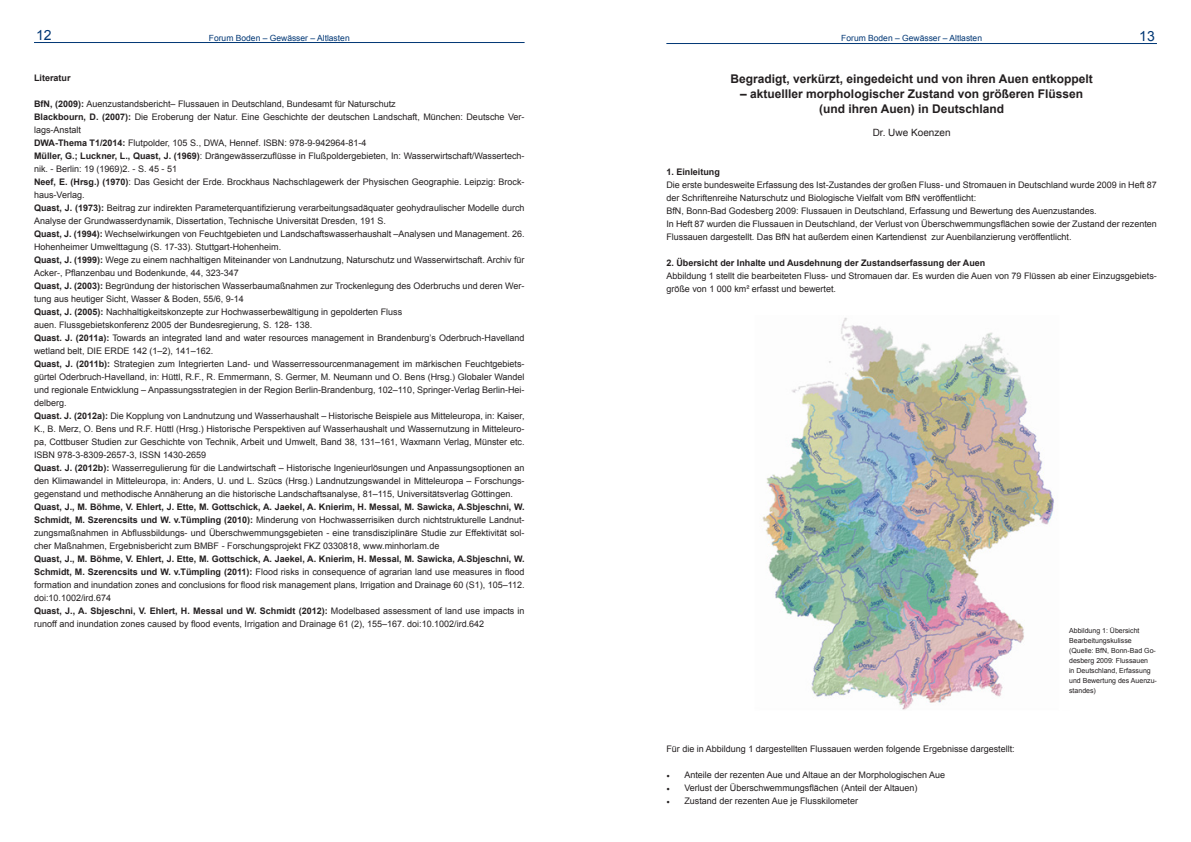
<style>
.page{position:relative;width:1191px;height:842px;background:#fff}
.page>*{position:absolute;margin:0;border:0;box-sizing:border-box;transform-origin:0 0}
.t1{font:14px "Arial";color:#013775}
.t2{font:700 12px/15px "Arial";color:#231f20;text-align:center}
.t3{font:10px "Arial";color:#231f20}
.t4{font:9px/13px "Arial";color:#231f20}
.t5{font:700 9px "Arial";color:#231f20}
.t6{font:8.5px "Arial";color:#013775}
.t7{font:7px/10px "Arial";color:#231f20}
.s1{font-weight:700}
.s2{font-family:"Minion Pro"}
</style>
<div class="page">
<hr style="left:34px;top:42px;width:490px;height:1px;background:#013775">
<hr style="left:666px;top:43px;width:491px;height:1px;background:#013775">
<img style="left:762px;top:317px;width:292px;height:393px">
<h1 class="t1" style="left:36px;top:26px;width:17px">12</h1>
<p class="t6" style="left:209px;top:32px;width:142px">Forum Boden – Gewässer – Altlasten</p>
<p class="t6" style="left:841px;top:32px;width:142px">Forum Boden – Gewässer – Altlasten</p>
<h1 class="t1" style="left:1139px;top:27px;width:17px">13</h1>
<p class="t5" style="left:34px;top:72px;width:38px">Literatur</p>
<p class="t4" style="left:34px;top:97px;width:492px"><span class="s1">BfN, (2009):</span> Auenzustandsbericht– Flussauen in Deutschland, Bundesamt für Naturschutz<br><span class="s1">Blackbourn, D. (2007):</span> Die Eroberung der Natur. Eine Geschichte der deutschen Landschaft, München: Deutsche Ver&shy;lags-Anstalt<br><span class="s1">DWA-Thema T1/2014:</span> Flutpolder, 105 S., DWA, Hennef. ISBN: 978-9-942964-81-4<br><span class="s1">Müller, G.; Luckner, L., Quast, J. (1969)</span>: Drängewässerzuflüsse in Flußpoldergebieten, In: Wasserwirtschaft/Wassertech&shy;nik. - Berlin: 19 (1969)2. - S. 45 - 51<br><span class="s1">Neef, E. (Hrsg.) (1970)</span>: Das Gesicht der Erde. Brockhaus Nachschlagewerk der Physischen Geographie. Leipzig: Brock&shy;haus-Verlag.<br><span class="s1">Quast, J. (1973):</span> Beitrag zur indirekten Parameterquantifizierung verarbeitungsadäquater geohydraulischer Modelle durch Analyse der Grundwasserdynamik, Dissertation, Technische Universität Dresden, 191 S.<br><span class="s1">Quast, J. (1994):</span> Wechselwirkungen von Feuchtgebieten und Landschaftswasserhaushalt –Analysen und Management. 26.<br>Hohenheimer Umwelttagung (S. 17-33). Stuttgart-Hohenheim.<br><span class="s1">Quast, J. (1999):</span> Wege zu einem nachhaltigen Miteinander von Landnutzung, Naturschutz und Wasserwirtschaft. Archiv für Acker-, Pflanzenbau und Bodenkunde, 44, 323-347<br><span class="s1">Quast, J. (2003):</span> Begründung der historischen Wasserbaumaßnahmen zur Trockenlegung des Oderbruchs und deren Wer&shy;tung aus heutiger Sicht, Wasser &amp; Boden, 55/6, 9-14<br><span class="s1">Quast, J. (2005):</span> Nachhaltigkeitskonzepte zur Hochwasserbewältigung in gepolderten Fluss<br>auen. Flussgebietskonferenz 2005 der Bundesregierung, S. 128- 138.<br><span class="s1">Quast. J. (2011a):</span> Towards an integrated land and water resources management in Brandenburg’s Oderbruch-Havelland wetland belt, DIE ERDE 142 (1–2), 141–162.<br><span class="s1">Quast, J. (2011b):</span> Strategien zum Integrierten Land- und Wasserressourcenmanagement im märkischen Feuchtgebiets&shy;gürtel Oderbruch-Havelland, in: Hüttl, R.F., R. Emmermann, S. Germer, M. Neumann und O. Bens (Hrsg.) Globaler Wandel und regionale Entwicklung – Anpassungsstrategien in der Region Berlin-Brandenburg, 102–110, Springer-Verlag Berlin-Hei&shy;delberg.<br><span class="s1">Quast. J. (2012a):</span> Die Kopplung von Landnutzung und Wasserhaushalt – Historische Beispiele aus Mitteleuropa, in: Kaiser, K., B. Merz, O. Bens und R.F. Hüttl (Hrsg.) Historische Perspektiven auf Wasserhaushalt und Wassernutzung in Mitteleuro&shy;pa, Cottbuser Studien zur Geschichte von Technik, Arbeit und Umwelt, Band 38, 131–161, Waxmann Verlag, Münster etc.<br>ISBN 978-3-8309-2657-3, ISSN 1430-2659<br><span class="s1">Quast. J. (2012b):</span> Wasserregulierung für die Landwirtschaft – Historische Ingenieurlösungen und Anpassungsoptionen an den Klimawandel in Mitteleuropa, in: Anders, U. und L. Szücs (Hrsg.) Landnutzungswandel in Mitteleuropa – Forschungs&shy;gegenstand und methodische Annäherung an die historische Landschaftsanalyse, 81–115, Universitätsverlag Göttingen.</p>
<p class="t4" style="left:34px;top:500px;width:492px;text-align:justify"><span class="s1">Quast, J., M. Böhme, V. Ehlert, J. Ette, M. Gottschick, A. Jaekel, A. Knierim, H. Messal, M. Sawicka, A.Sbjeschni, W.<br>Schmidt, M. Szerencsits und W. v.Tümpling (2010):</span> Minderung von Hochwasserrisiken durch nichtstrukturelle Landnut&shy;zungsmaßnahmen in Abflussbildungs- und Überschwemmungsgebieten - eine transdisziplinäre Studie zur Effektivität sol&shy;cher Maßnahmen, Ergebnisbericht zum BMBF - Forschungsprojekt FKZ 0330818, www.minhorlam.de</p>
<p class="t4" style="left:34px;top:552px;width:492px"><span class="s1">Quast, J., M. Böhme, V. Ehlert, J. Ette, M. Gottschick, A. Jaekel, A. Knierim, H. Messal, M. Sawicka, A.Sbjeschni, W.<br>Schmidt, M. Szerencsits und W. v.Tümpling (2011):</span> Flood risks in consequence of agrarian land use measures in flood formation and inundation zones and conclusions for flood risk management plans, Irrigation and Drainage 60 (S1), 105–112. doi:10.1002/ird.674<br><span class="s1">Quast, J., A. Sbjeschni, V. Ehlert, H. Messal und W. Schmidt (2012):</span> Modelbased assessment of land use impacts in runoff and inundation zones caused by flood events, Irrigation and Drainage 61 (2), 155–167. doi:10.1002/ird.642</p>
<h2 class="t2" style="left:730px;top:72px;width:364px">Begradigt, verkürzt, eingedeicht und von ihren Auen entkoppelt</h2>
<h2 class="t2" style="left:740px;top:87px;width:344px">– aktuelller morphologischer Zustand von größeren Flüssen (und ihren Auen) in Deutschland</h2>
<p class="t3" style="left:872px;top:126px;width:79px">Dr. Uwe Koenzen</p>
<p class="t5" style="left:666px;top:166px;width:55px">1. Einleitung</p>
<p class="t4" style="left:666px;top:179px;width:492px">Die erste bundesweite Erfassung des Ist-Zustandes der großen Fluss- und Stromauen in Deutschland wurde 2009 in Heft 87 der Schriftenreihe Naturschutz und Biologische Vielfalt vom BfN veröffentlicht:<br>BfN, Bonn-Bad Godesberg 2009: Flussauen in Deutschland, Erfassung und Bewertung des Auenzustandes.<br>In Heft 87 wurden die Flussauen in Deutschland, der Verlust von Überschwemmungsflächen sowie der Zustand der rezenten Flussauen dargestellt. Das BfN hat außerdem einen Kartendienst zur Auenbilanzierung veröffentlicht.</p>
<p class="t5" style="left:666px;top:257px;width:320px">2. Übersicht der Inhalte und Ausdehnung der Zustandserfassung der Auen</p>
<p class="t4" style="left:666px;top:270px;width:492px">Abbildung 1 stellt die bearbeiteten Fluss- und Stromauen dar. Es wurden die Auen von 79 Flüssen ab einer Einzugsgebiets&shy;größe von 1 000 km² erfasst und bewertet.</p>
<p class="t7" style="left:1069px;top:626px;width:89px">Abbildung 1: Übersicht<br>Bearbeitungskulisse (Quelle: BfN, Bonn-Bad Go&shy;desberg 2009: Flussauen<br>in Deutschland, Erfassung und Bewertung des Auenzu&shy;standes)</p>
<p class="t4" style="left:666px;top:742px;width:350px">Für die in Abbildung 1 dargestellten Flussauen werden folgende Ergebnisse dargestellt:</p>
<p class="t4" style="left:666px;top:769px;width:280px"><span class="s2">•</span> Anteile der rezenten Aue und Altaue an der Morphologischen Aue</p>
<p class="t4" style="left:666px;top:781px;width:253px"><span class="s2">•</span> Verlust der Überschwemmungsflächen (Anteil der Altauen)</p>
<p class="t4" style="left:666px;top:794px;width:193px"><span class="s2">•</span> Zustand der rezenten Aue je Flusskilometer</p>
</div>
